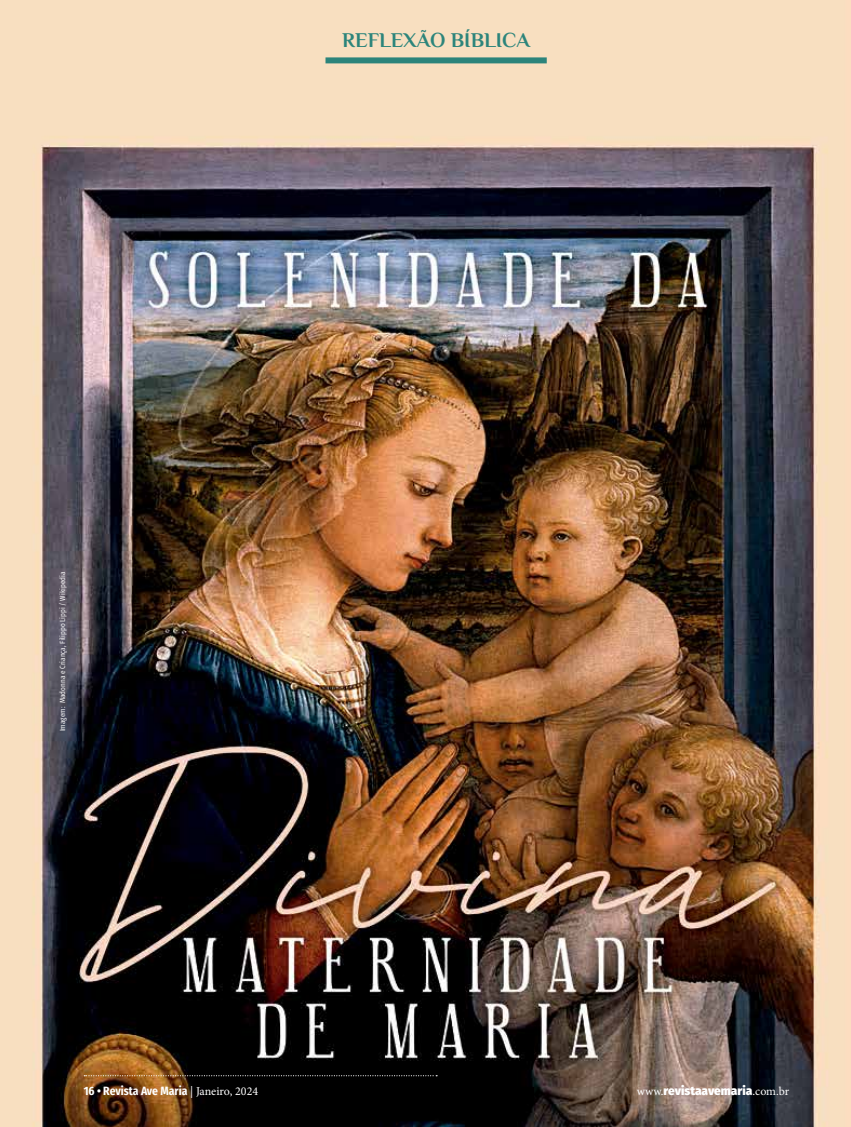
<style>
.page{position:relative;width:851px;height:1127px;background:#fff}
.page>*{position:absolute;margin:0;border:0;box-sizing:border-box;transform-origin:0 0}
.t1{font:700 21px "Philosopher";color:#00716c}
.t2{font:700 12px "Fira Sans Condensed";color:#fff}
.t3{font:900 12px "Fira Sans";color:#fff}
.t4{font:7.5px "Fira Sans Condensed";color:#fff}
.s1{font-family:"Minion Pro";font-weight:400}
</style>
<div class="page">
<img style="left:0;top:0;width:850px;height:1127px">
<div style="left:325px;top:57px;width:221px;height:6px;background:#2c847b"></div>
<svg style="left:84px;top:1075px;width:353px;height:1px"></svg>
<h1 class="t1" style="left:342px;top:26px;width:189px">REFLEXÃO BÍBLICA</h1>
<p class="t4" style="left:56px;top:731px;width:161px;rotate:-90deg">Imagem: Madonna e Criança, Filippo Lippi / Wikipedia</p>
<h2 class="t2" style="left:84px;top:1080px;width:176px">16 • Revista Ave Maria <span class="s1">| Janeiro, 2024</span></h2>
<h2 class="t3" style="left:636px;top:1080px;width:154px"><span class="s1">www.</span>revistaavemaria<span class="s1">.com.br</span></h2>
</div>
